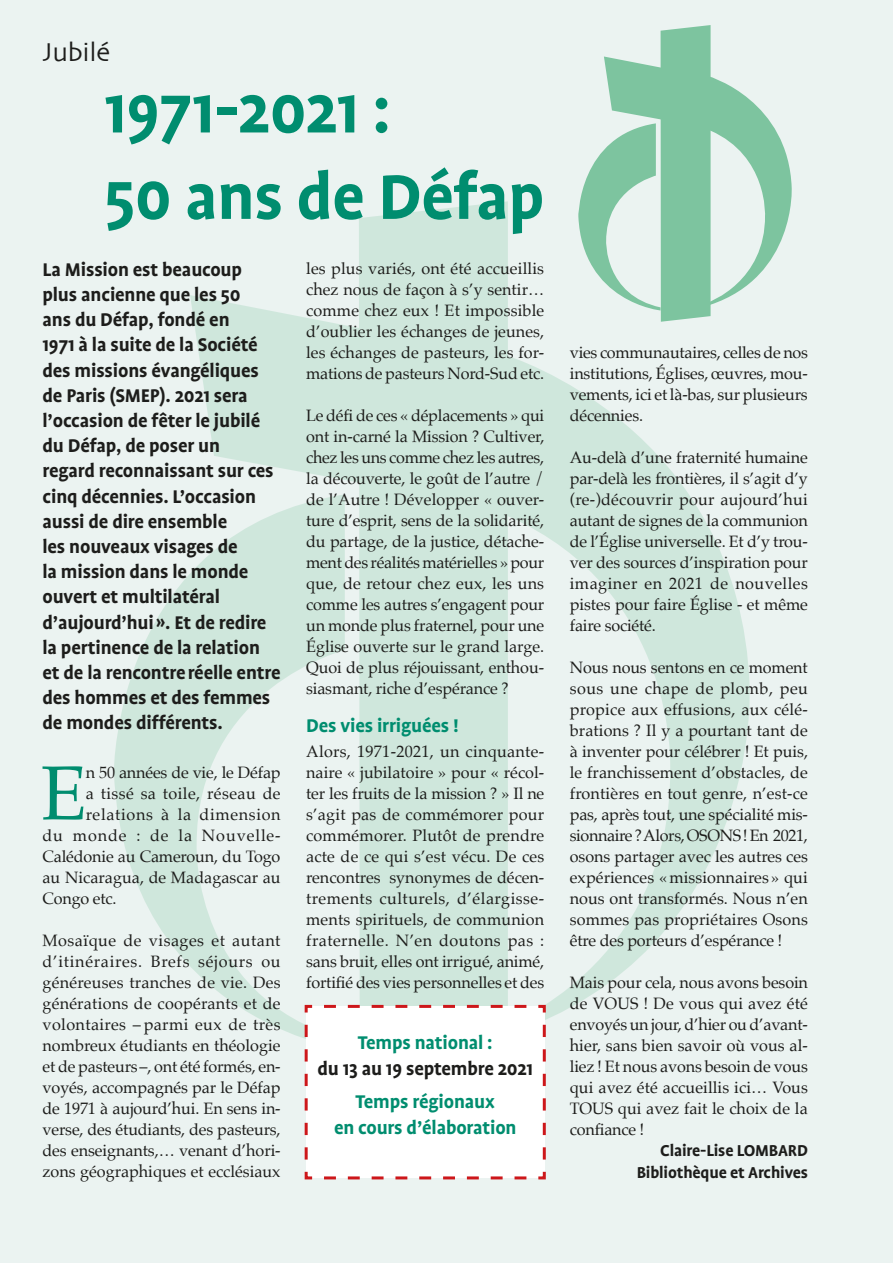
<style>
.page{position:relative;width:893px;height:1263px;background:#ebf3f1}
.page>*{position:absolute;margin:0;border:0;box-sizing:border-box;transform-origin:0 0}
.t1{font:76.65px "Palatino";color:#008d6f}
.t2{font:700 72px/86.4px "Profile";letter-spacing:-.01em;color:#008d6f}
.t3{font:27px "Skia";letter-spacing:-.01em;color:#1d1d1b}
.t4{font:700 21px/25.2px "Profile";letter-spacing:-.01em;color:#1d1d1b}
.t5{font:700 21px/25.2px "Profile";letter-spacing:-.01em;color:#008d6f;text-align:center}
.t6{font:700 18px/21.6px "Profile";letter-spacing:-.01em;color:#1d1d1b;text-align:right}
.t7{font:16.5px/21px "Palatino";letter-spacing:-.005em;color:#1d1d1b;text-align:justify}
.t8{font:16.5px "Palatino";letter-spacing:.025em;color:#1d1d1b}
.t9{font:16.5px "Palatino";letter-spacing:.04em;color:#1d1d1b}
.t10{font:16.5px "Palatino";letter-spacing:.055em;color:#1d1d1b}
</style>
<div class="page">
<svg style="left:190px;top:295px;width:560px;height:724px"></svg>
<svg style="left:114px;top:494px;width:245px;height:544px"></svg>
<div style="left:359px;top:201px;width:149px;height:802px;background:#cfe7dc"></div>
<svg style="left:711px;top:77px;width:81px;height:228px"></svg>
<svg style="left:578px;top:25px;width:133px;height:297px"></svg>
<svg style="left:303px;top:1003px;width:244px;height:177px;background:#fcf7f7"></svg>
<h3 class="t3" style="left:43px;top:36px;width:69px">Jubilé</h3>
<h2 class="t2" style="left:104px;top:67px;width:442px">1971-2021 :<br>50 ans de Défap</h2>
<p class="t4" style="left:43px;top:257px;width:240px">La Mission est beaucoup plus ancienne que les 50<br>ans du Défap, fondé en<br>1971 à la suite de la Société des missions évangéliques de Paris (SMEP). 2021 sera l’occasion de fêter le jubilé du Défap, de poser un<br>regard reconnaissant sur ces cinq décennies. L’occasion aussi de dire ensemble<br>les nouveaux visages de<br>la mission dans le monde ouvert et multilatéral d’aujourd’hui». Et de redire la pertinence de la relation et de la rencontreréelle entre des hommes et des femmes de mondes différents.</p>
<h1 class="t1" style="left:41px;top:730px;width:47px">E</h1>
<p class="t7" style="left:86px;top:761px;width:196px">n 50 années de vie, le Défap</p>
<p class="t8" style="left:86px;top:779px;width:196px">a tissé sa toile, réseau de</p>
<p class="t9" style="left:86px;top:800px;width:196px">relations à la dimension</p>
<p class="t10" style="left:43px;top:821px;width:240px">du monde : de la Nouvelle-</p>
<p class="t7" style="left:43px;top:845px;width:239px">Calédonie au Cameroun, du Togo</p>
<p class="t7" style="left:43px;top:866px;width:240px">au Nicaragua, de Madagascar au</p>
<p class="t7" style="left:43px;top:887px;width:76px">Congo etc.</p>
<p class="t7" style="left:43px;top:929px;width:240px">Mosaïque de visages et autant d’itinéraires. Brefs séjours ou généreuses tranches de vie. Des générations de coopérants et de volontaires – parmi eux de très nombreux étudiants en théologie et de pasteurs–, ont été formés, en&shy;voyés, accompagnés par le Défap de 1971 à aujourd’hui. En sens in&shy;verse, des étudiants, des pasteurs, des enseignants,… venant d’hori&shy;zons géographiques et ecclésiaux</p>
<p class="t7" style="left:306px;top:257px;width:240px">les plus variés, ont été accueillis chez nous de façon à s’y sentir… comme chez eux ! Et impossible d’oublier les échanges de jeunes, les échanges de pasteurs, les for&shy;mations de pasteurs Nord-Sud etc.</p>
<p class="t7" style="left:306px;top:404px;width:240px">Le défi de ces « déplacements » qui ont in-carné la Mission ? Cultiver, chez les uns comme chez les autres, la découverte, le goût de l’autre / de l’Autre ! Développer « ouver&shy;ture d’esprit, sens de la solidarité, du partage, de la justice, détache&shy;ment des réalités matérielles » pour que, de retour chez eux, les uns comme les autres s’engagent pour un monde plus fraternel, pour une Église ouverte sur le grand large.<br>Quoi de plus réjouissant, enthou&shy;siasmant, riche d’espérance ?</p>
<p class="t5" style="left:306px;top:712px;width:154px">Des vies irriguées !</p>
<p class="t7" style="left:306px;top:740px;width:240px">Alors, 1971-2021, un cinquante&shy;naire « jubilatoire » pour « récol&shy;ter les fruits de la mission ? » Il ne s’agit pas de commémorer pour commémorer. Plutôt de prendre acte de ce qui s’est vécu. De ces rencontres synonymes de décen&shy;trements culturels, d’élargisse&shy;ments spirituels, de communion fraternelle. N’en doutons pas : sans bruit, elles ont irrigué, animé, fortifié des vies personnelles et des</p>
<p class="t5" style="left:358px;top:1030px;width:136px">Temps national :</p>
<p class="t4" style="left:317px;top:1055px;width:217px">du 13 au 19 septembre 2021</p>
<p class="t5" style="left:334px;top:1089px;width:184px">Temps régionaux<br>en cours d’élaboration</p>
<p class="t7" style="left:570px;top:341px;width:240px">vies communautaires, celles de nos institutions, Églises, œuvres, mou&shy;vements, ici et là-bas, sur plusieurs décennies.</p>
<p class="t7" style="left:570px;top:446px;width:240px">Au-delà d’une fraternité humaine par-delà les frontières, il s’agit d’y (re-)découvrir pour aujourd’hui autant de signes de la communion de l’Église universelle. Et d’y trou&shy;ver des sources d’inspiration pour imaginer en 2021 de nouvelles pistes pour faire Église - et même faire société.</p>
<p class="t7" style="left:570px;top:656px;width:240px">Nous nous sentons en ce moment sous une chape de plomb, peu propice aux effusions, aux célé&shy;brations ? Il y a pourtant tant de à inventer pour célébrer ! Et puis, le franchissement d’obstacles, de frontières en tout genre, n’est-ce pas, après tout, une spécialité mis&shy;sionnaire ? Alors, OSONS! En 2021, osons partager avec les autres ces expériences «missionnaires » qui nous ont transformés. Nous n’en sommes pas propriétaires Osons être des porteurs d’espérance !</p>
<p class="t7" style="left:570px;top:971px;width:240px">Mais pour cela, nous avons besoin de VOUS ! De vous qui avez été envoyés un jour, d’hier ou d’avant&shy;hier, sans bien savoir où vous al&shy;liez ! Et nous avons besoin de vous qui avez été accueillis ici… Vous TOUS qui avez fait le choix de la confiance !</p>
<p class="t6" style="left:637px;top:1140px;width:173px">Claire-Lise Lombard<br>Bibliothèque et Archives</p>
</div>
